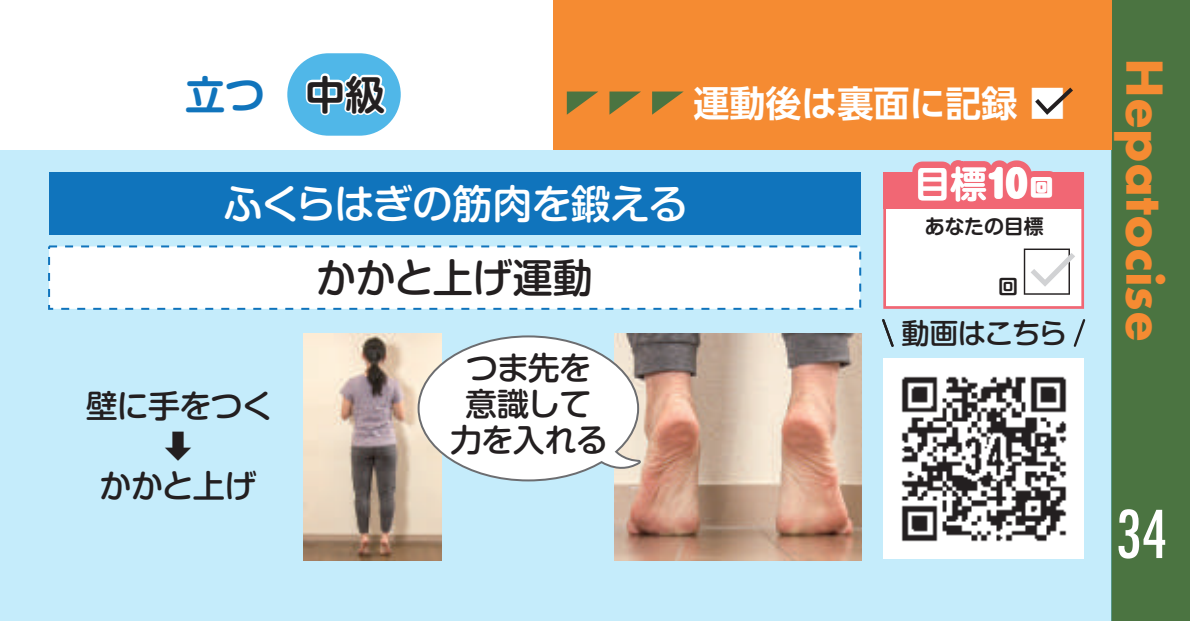
<style>
.page{position:relative;width:1190px;height:621px;background:#fff}
.page>*{position:absolute;margin:0;border:0;box-sizing:border-box;transform-origin:0 0}
.t1{font:500 condensed 64px "Futura";color:#fff}
.t2{font:700 48px "Futura";color:#f58b32}
.t3{font:500 40px "Shin M Go Pro";letter-spacing:-.02em;color:#fff}
.t4{font:500 40px "Shin M Go Pro";letter-spacing:-.005em;color:#231f20}
.t5{font:700 40px "Shin M Go Pro De";color:#1074bc}
.t6{font:700 36.8px "Shin M Go Pro De";color:#fff}
.t7{font:700 36px "UD Shin Go Pro De";color:#fff}
.t8{font:500 32px/40px "Shin M Go Pro";letter-spacing:-.02em;color:#231f20;text-align:center}
.t9{font:500 28.4px "Shin M Go Pro";letter-spacing:-.035em;color:#231f20}
.t10{font:700 20px "Shin M Go Pro De";letter-spacing:-.01em;color:#231f20}
.s1{color:#231f20}
.s2{font-family:"Shin M Go Pro";font-weight:900}
.s3{font-family:"Shin M Go Pro";font-weight:900;font-size:22.8px}
</style>
<div class="page">
<div style="left:1111px;top:0;width:79px;height:621px;background:#4b7441"></div>
<div style="left:553px;top:0;width:558px;height:150px;background:#f58b32"></div>
<svg style="left:567px;top:92px;width:31px;height:23px"></svg>
<svg style="left:609px;top:92px;width:32px;height:23px"></svg>
<svg style="left:652px;top:92px;width:31px;height:23px"></svg>
<div style="left:0;top:150px;width:1111px;height:471px;background:#c5ecfb"></div>
<div style="left:49px;top:173px;width:811px;height:62px;background:#1074bc"></div>
<div style="left:48px;top:245px;width:813px;height:65px;background:#fff;border:2px dashed #1074bc"></div>
<div style="left:287px;top:53px;width:114px;height:83px;background:#50b7e8;border-radius:41px"></div>
<svg style="left:304px;top:56px;width:84px;height:60px"></svg>
<svg style="left:882px;top:319px;width:12px;height:28px"></svg>
<svg style="left:1073px;top:319px;width:13px;height:28px"></svg>
<img style="left:883px;top:358px;width:201px;height:201px">
<svg style="left:883px;top:87px;width:201px;height:222px"></svg>
<img style="left:303px;top:333px;width:138px;height:228px">
<img style="left:614px;top:333px;width:247px;height:228px">
<div style="left:419px;top:337px;width:218px;height:142px;background:#fff;border-radius:50%"></div>
<svg style="left:589px;top:410px;width:54px;height:66px"></svg>
<p class="t5" style="left:185px;top:62px;width:201px">立つ　<span class="s1">中級</span></p>
<p class="t7" style="left:693px;top:74px;width:373px">運動後は裏面に記録 ■</p>
<p class="t3" style="left:223px;top:171px;width:467px">ふくらはぎの筋肉を鍛える</p>
<p class="t4" style="left:316px;top:246px;width:278px">かかと上げ運動</p>
<p class="t8" style="left:86px;top:382px;width:189px">壁に手をつく⇩<br>かかと上げ</p>
<p class="t8" style="left:450px;top:346px;width:159px;line-height:36px">つま先を意識して力を入れる</p>
<p class="t6" style="left:914px;top:154px;width:140px">目標<span class="s2">10</span><span class="s3">回</span></p>
<p class="t10" style="left:924px;top:210px;width:120px">あなたの目標</p>
<p class="t10" style="left:998px;top:270px;width:21px">回</p>
<p class="t9" style="left:901px;top:310px;width:167px">動画はこちら</p>
<h2 class="t2" style="left:1179px;top:58px;width:285px;rotate:90deg">Hepatocise</h2>
<h1 class="t1" style="left:1116px;top:493px;width:53px">34</h1>
</div>
